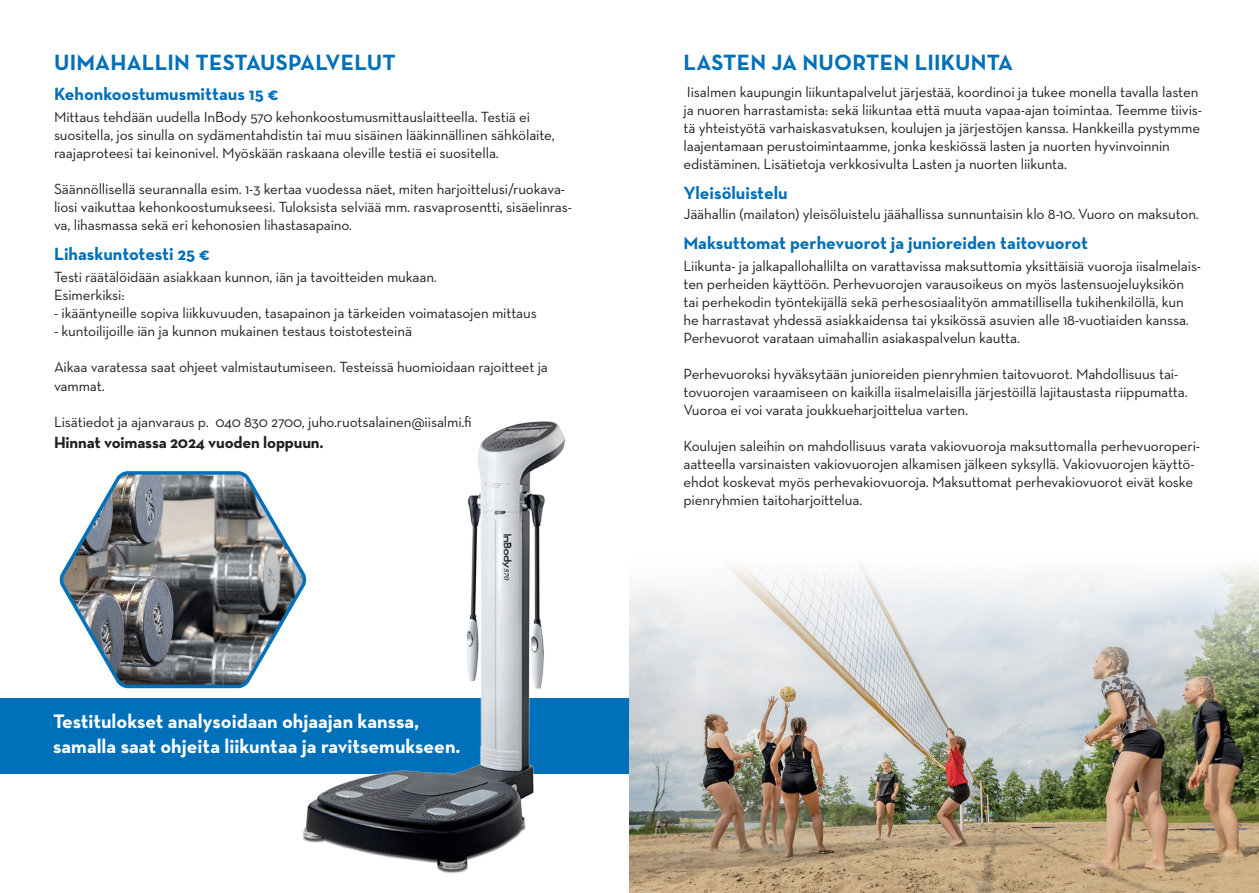
<style>
.page{position:relative;width:1259px;height:893px;background:#fff}
.page>*{position:absolute;margin:0;border:0;box-sizing:border-box;transform-origin:0 0}
.t1{font:700 22.5px "Neutra Text";letter-spacing:.01em;color:#0070ba}
.t2{font:700 19.95px/24.5px "Neutra Text";color:#fff}
.t3{font:700 18px "Neutra Text";color:#0070ba}
.t4{font:700 16.5px "Neutra Text";letter-spacing:-.01em;color:#231f20}
.t5{font:15px/18px "Neutra Text";letter-spacing:-.01em;color:#231f20}
</style>
<div class="page">
<div style="left:0;top:698px;width:629px;height:76px;background:#0070ba"></div>
<img style="left:303px;top:421px;width:263px;height:453px">
<img style="left:629px;top:566px;width:630px;height:327px">
<svg style="left:59px;top:469px;width:250px;height:221px"></svg>
<h1 class="t1" style="left:54px;top:48px;width:343px">UIMAHALLIN TESTAUSPALVELUT</h1>
<p class="t3" style="left:54px;top:83px;width:226px">Kehonkoostumusmittaus 15 €</p>
<p class="t5" style="left:54px;top:108px;width:502px">Mittaus tehdään uudella InBody 570 kehonkoostumusmittauslaitteella. Testiä ei suositella, jos sinulla on sydämentahdistin tai muu sisäinen lääkinnällinen sähkölaite, raajaproteesi tai keinonivel. Myöskään raskaana oleville testiä ei suositella.</p>
<p class="t5" style="left:54px;top:180px;width:519px">Säännöllisellä seurannalla esim. 1-3 kertaa vuodessa näet, miten harjoittelusi/ruokava&shy;liosi vaikuttaa kehonkoostumukseesi. Tuloksista selviää mm. rasvaprosentti, sisäelinras&shy;va, lihasmassa sekä eri kehonosien lihastasapaino.</p>
<p class="t3" style="left:54px;top:243px;width:158px">Lihaskuntotesti 25 €</p>
<p class="t5" style="left:54px;top:268px;width:384px">Testi räätälöidään asiakkaan kunnon, iän ja tavoitteiden mukaan.<br>Esimerkiksi:</p>
<p class="t5" style="left:54px;top:304px;width:484px">- ikääntyneille sopiva liikkuvuuden, tasapainon ja tärkeiden voimatasojen mittaus</p>
<p class="t5" style="left:54px;top:322px;width:359px">- kuntoilijoille iän ja kunnon mukainen testaus toistotesteinä</p>
<p class="t5" style="left:54px;top:358px;width:495px">Aikaa varatessa saat ohjeet valmistautumiseen. Testeissä huomioidaan rajoitteet ja vammat.</p>
<p class="t5" style="left:54px;top:412px;width:419px">Lisätiedot ja ajanvaraus p. 040 830 2700, juho.ruotsalainen@iisalmi.fi</p>
<p class="t4" style="left:54px;top:432px;width:271px">Hinnat voimassa 2024 vuoden loppuun.</p>
<h2 class="t2" style="left:53px;top:708px;width:409px">Testitulokset analysoidaan ohjaajan kanssa, samalla saat ohjeita liikuntaa ja ravitsemukseen.</h2>
<h1 class="t1" style="left:683px;top:48px;width:331px">LASTEN JA NUORTEN LIIKUNTA</h1>
<p class="t5" style="left:683px;top:82px;width:520px">Iisalmen kaupungin liikuntapalvelut järjestää, koordinoi ja tukee monella tavalla lasten ja nuoren harrastamista: sekä liikuntaa että muuta vapaa-ajan toimintaa. Teemme tiivis&shy;tä yhteistyötä varhaiskasvatuksen, koulujen ja järjestöjen kanssa. Hankkeilla pystymme laajentamaan perustoimintaamme, jonka keskiössä lasten ja nuorten hyvinvoinnin edistäminen. Lisätietoja verkkosivulta Lasten ja nuorten liikunta.</p>
<p class="t3" style="left:683px;top:181px;width:106px">Yleisöluistelu</p>
<p class="t5" style="left:683px;top:204px;width:517px">Jäähallin (mailaton) yleisöluistelu jäähallissa sunnuntaisin klo 8-10. Vuoro on maksuton.</p>
<p class="t3" style="left:683px;top:232px;width:406px">Maksuttomat perhevuorot ja junioreiden taitovuorot</p>
<p class="t5" style="left:683px;top:257px;width:519px">Liikunta- ja jalkapallohallilta on varattavissa maksuttomia yksittäisiä vuoroja iisalmelais&shy;ten perheiden käyttöön. Perhevuorojen varausoikeus on myös lastensuojeluyksikön tai perhekodin työntekijällä sekä perhesosiaalityön ammatillisella tukihenkilöllä, kun he harrastavat yhdessä asiakkaidensa tai yksikössä asuvien alle 18-vuotiaiden kanssa.<br>Perhevuorot varataan uimahallin asiakaspalvelun kautta.</p>
<p class="t5" style="left:683px;top:365px;width:506px">Perhevuoroksi hyväksytään junioreiden pienryhmien taitovuorot. Mahdollisuus tai&shy;tovuorojen varaamiseen on kaikilla iisalmelaisilla järjestöillä lajitaustasta riippumatta.<br>Vuoroa ei voi varata joukkueharjoittelua varten.</p>
<p class="t5" style="left:683px;top:437px;width:518px">Koulujen saleihin on mahdollisuus varata vakiovuoroja maksuttomalla perhevuoroperi&shy;aatteella varsinaisten vakiovuorojen alkamisen jälkeen syksyllä. Vakiovuorojen käyttö&shy;ehdot koskevat myös perhevakiovuoroja. Maksuttomat perhevakiovuorot eivät koske pienryhmien taitoharjoittelua.</p>
</div>
